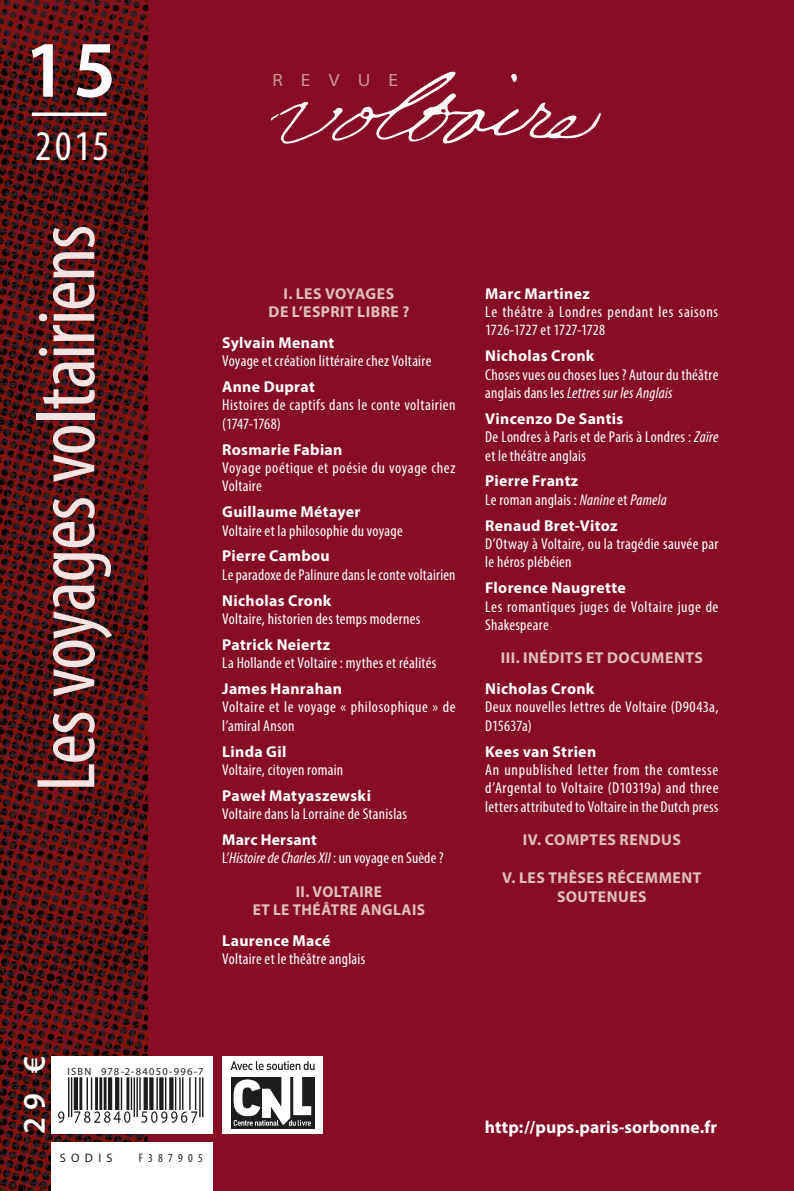
<style>
.page{position:relative;width:794px;height:1191px;background:#870d27}
.page>*{position:absolute;margin:0;border:0;box-sizing:border-box;transform-origin:0 0}
.t1{font:condensed 84px "Myriad Pro";letter-spacing:-.015em;color:#f3e4e3}
.t2{font:600 80.67px "Myriad Pro";color:#fff}
.t3{font:condensed 42.35px "Myriad Pro";color:#fff}
.t4{font:600 31.5px "Myriad Pro";color:#fff}
.t5{font:semi-expanded 17.85px "Myriad Pro";letter-spacing:1.02em;color:#ce9895}
.t6{font:700 17.5px "Myriad Pro";letter-spacing:.005em;color:#fff}
.t7{font:condensed 15.75px/18.4px "Myriad Pro";letter-spacing:.02em;color:#fff}
.t8{font:700 15.75px "Myriad Pro";letter-spacing:.02em;color:#fff}
.t9{font:700 15.75px/18.4px "Myriad Pro";letter-spacing:.03em;color:#e0bebb;text-align:center}
.t10{font:condensed 15.75px/18.4px "Myriad Pro";letter-spacing:.04em;color:#fff}
.t11{font:italic condensed 15.75px/18.4px "Myriad Pro";letter-spacing:.005em;color:#fff}
.t12{font:condensed 12.25px "Myriad Pro";letter-spacing:.43em;color:#1d1d1b}
.t13{font:12.25px "Myriad Pro";letter-spacing:.435em;color:#1d1d1b}
.t14{font:10.5px "Myriad Pro";letter-spacing:.115em;color:#1d1d1b}
.s1{font-weight:700;font-style:normal;font-stretch:normal}
.s2{font-style:normal}
.s3{font-style:italic}
.s4{font-weight:700;font-stretch:normal}
</style>
<div class="page">
<img style="left:0;top:0;width:148px;height:1191px">
<svg style="left:32px;top:112px;width:74px;height:4px"></svg>
<svg style="left:271px;top:72px;width:330px;height:72px"></svg>
<div style="left:222px;top:1056px;width:101px;height:78px;background:#fff"></div>
<svg style="left:231px;top:1077px;width:83px;height:51px"></svg>
<svg style="left:233px;top:1077px;width:78px;height:48px"></svg>
<svg style="left:230px;top:1061px;width:84px;height:9px"></svg>
<div style="left:51px;top:1056px;width:161px;height:78px;background:#fff"></div>
<div style="left:51px;top:1142px;width:161px;height:49px;background:#fff"></div>
<svg style="left:58px;top:1077px;width:145px;height:45px"></svg>
<h2 class="t2" style="left:24px;top:18px;width:94px">15</h2>
<h3 class="t3" style="left:35px;top:120px;width:75px">2015</h3>
<h1 class="t1" style="left:16px;top:792px;width:568px;rotate:-90deg">Les voyages voltairiens</h1>
<p class="t5" style="left:272px;top:70px;width:127px">REVUE</p>
<p class="t9" style="left:268px;top:283px;width:142px">I. LES VOYAGES<br>DE L’ESPRIT LIBRE ?</p>
<p class="t8" style="left:222px;top:332px;width:113px">Sylvain Menant</p>
<p class="t7" style="left:222px;top:351px;width:211px">Voyage et création littéraire chez Voltaire</p>
<p class="t8" style="left:222px;top:376px;width:94px">Anne Duprat</p>
<p class="t7" style="left:222px;top:396px;width:235px">Histoires de captifs dans le conte voltairien (1747-1768)</p>
<p class="t8" style="left:222px;top:439px;width:122px">Rosmarie Fabian</p>
<p class="t7" style="left:222px;top:458px;width:235px">Voyage poétique et poésie du voyage chez<br>Voltaire</p>
<p class="t8" style="left:222px;top:501px;width:140px">Guillaume Métayer</p>
<p class="t7" style="left:222px;top:521px;width:182px">Voltaire et la philosophie du voyage</p>
<p class="t8" style="left:222px;top:546px;width:109px">Pierre Cambou</p>
<p class="t7" style="left:222px;top:565px;width:235px">Le paradoxe de Palinure dans le conte voltairien</p>
<p class="t8" style="left:222px;top:590px;width:111px">Nicholas Cronk</p>
<p class="t7" style="left:222px;top:609px;width:200px">Voltaire, historien des temps modernes</p>
<p class="t8" style="left:222px;top:634px;width:109px">Patrick Neiertz</p>
<p class="t7" style="left:222px;top:653px;width:216px">La Hollande et Voltaire : mythes et réalités</p>
<p class="t8" style="left:222px;top:678px;width:121px">James Hanrahan</p>
<p class="t7" style="left:222px;top:698px;width:235px">Voltaire et le voyage « philosophique » de l’amiral Anson</p>
<p class="t8" style="left:222px;top:741px;width:66px">Linda Gil</p>
<p class="t7" style="left:222px;top:760px;width:123px">Voltaire, citoyen romain</p>
<p class="t8" style="left:222px;top:785px;width:150px">Paweł Matyaszewski</p>
<p class="t7" style="left:222px;top:804px;width:186px">Voltaire dans la Lorraine de Stanislas</p>
<p class="t11" style="left:222px;top:830px;width:223px"><span class="s1">Marc Hersant<br></span><span class="s2">L’</span>Histoire de Charles XII <span class="s2">: un voyage en Suède ?</span></p>
<p class="t9" style="left:253px;top:881px;width:174px">II. VOLTAIRE<br>ET LE THÉÂTRE ANGLAIS</p>
<p class="t8" style="left:222px;top:930px;width:110px">Laurence Macé</p>
<p class="t7" style="left:222px;top:949px;width:144px">Voltaire et le théâtre anglais</p>
<p class="t8" style="left:485px;top:283px;width:106px">Marc Martinez</p>
<p class="t10" style="left:485px;top:302px;width:234px">Le théâtre à Londres pendant les saisons<br>1726-1727 et 1727-1728</p>
<p class="t8" style="left:485px;top:345px;width:111px">Nicholas Cronk</p>
<p class="t7" style="left:485px;top:365px;width:235px">Choses vues ou choses lues ? Autour du théâtre anglais dans les <span class="s3">Lettres sur les Anglais</span></p>
<p class="t7" style="left:485px;top:409px;width:235px"><span class="s4">Vincenzo De Santis<br></span>De Londres à Paris et de Paris à Londres : <span class="s3">Zaïre </span>et le théâtre anglais</p>
<p class="t7" style="left:485px;top:472px;width:183px"><span class="s4">Pierre Frantz<br></span>Le roman anglais : <span class="s3">Nanine</span> et <span class="s3">Pamela</span></p>
<p class="t8" style="left:485px;top:515px;width:134px">Renaud Bret-Vitoz</p>
<p class="t7" style="left:485px;top:534px;width:235px">D’Otway à Voltaire, ou la tragédie sauvée par le héros plébéien</p>
<p class="t8" style="left:485px;top:577px;width:142px">Florence Naugrette</p>
<p class="t7" style="left:485px;top:597px;width:235px">Les romantiques juges de Voltaire juge de<br>Shakespeare</p>
<p class="t9" style="left:501px;top:648px;width:204px">III. INÉDITS ET DOCUMENTS</p>
<p class="t8" style="left:485px;top:678px;width:111px">Nicholas Cronk</p>
<p class="t7" style="left:485px;top:698px;width:235px">Deux nouvelles lettres de Voltaire (D9043a,<br>D15637a)</p>
<p class="t8" style="left:485px;top:741px;width:112px">Kees van Strien</p>
<p class="t7" style="left:485px;top:760px;width:235px;text-align:justify">An unpublished letter from the comtesse d’Argental to Voltaire (D10319a) and three letters attributed to Voltaire in the Dutch press</p>
<p class="t9" style="left:523px;top:830px;width:159px">IV. COMPTES RENDUS</p>
<p class="t9" style="left:502px;top:868px;width:201px">V. LES THÈSES RÉCEMMENT<br>SOUTENUES</p>
<h3 class="t4" style="left:14px;top:1134px;width:79px;rotate:-90deg">29 €</h3>
<p class="t14" style="left:67px;top:1065px;width:137px">ISBN 978-2-84050-996-7</p>
<p class="t13" style="left:60px;top:1150px;width:54px">SODIS</p>
<p class="t12" style="left:139px;top:1150px;width:66px">F387905</p>
<p class="t6" style="left:485px;top:1115px;width:234px">http://pups.paris-sorbonne.fr</p>
</div>
